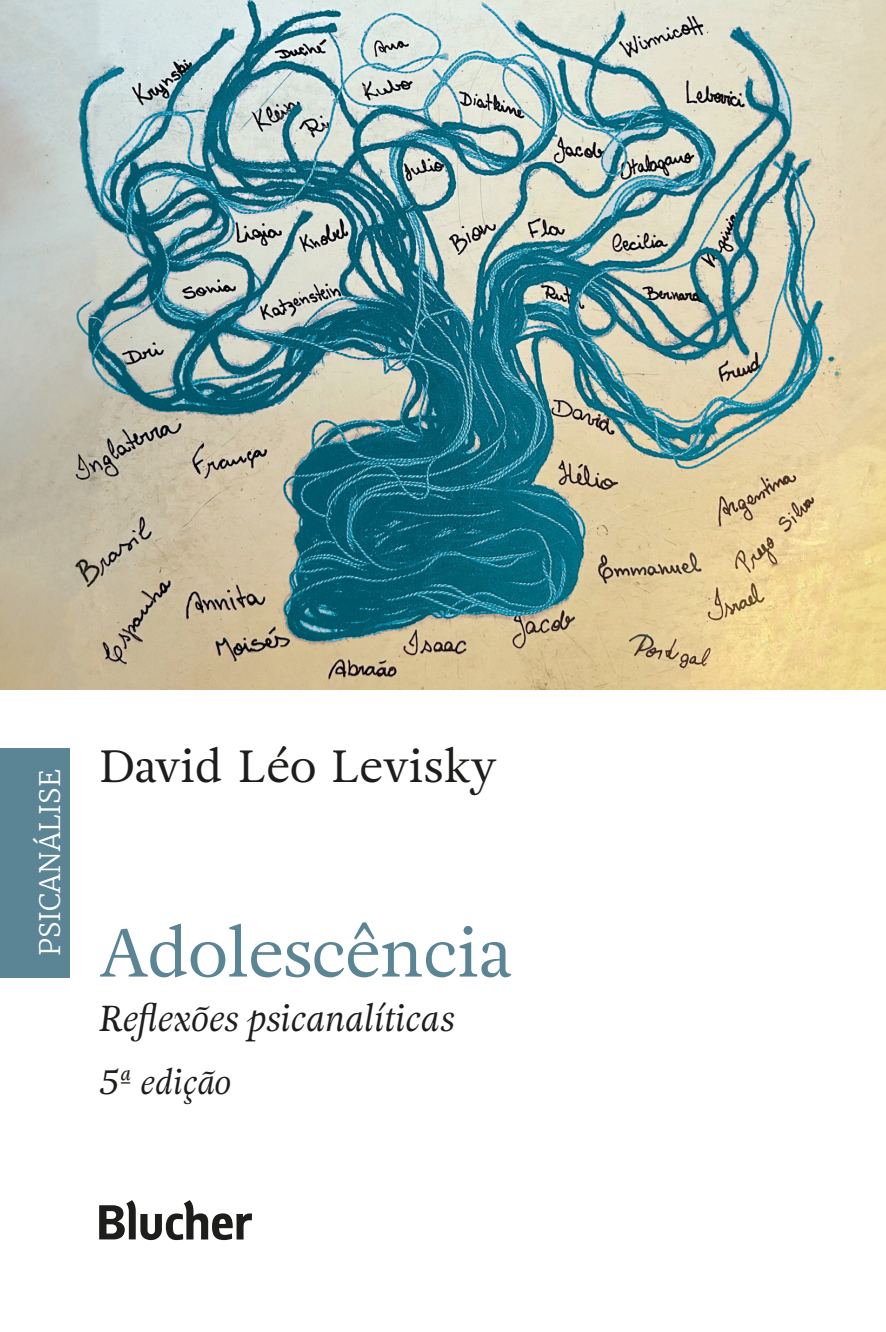
<style>
.page{position:relative;width:886px;height:1332px;background:#fff}
.page>*{position:absolute;margin:0;border:0;box-sizing:border-box;transform-origin:0 0}
.t1{font:67.5px "Adriane Text";letter-spacing:-.01em;color:#5b8595}
.t2{font:45px "Adriane Text";color:#1d1d1b}
.t3{font:italic 36px "Adriane Text";color:#1d1d1b}
.t4{font:italic 33.75px "Adriane Text";color:#1d1d1b}
.t5{font:300 27.9px "Merriweather";color:#fff}
</style>
<div class="page">
<img style="left:0;top:0;width:885px;height:690px">
<svg style="left:99px;top:1200px;width:153px;height:40px"></svg>
<div style="left:0;top:748px;width:70px;height:229px;background:#5b8595"></div>
<p class="t5" style="left:31px;top:956px;width:188px;rotate:-90deg">PSICANÁLISE</p>
<p class="t2" style="left:99px;top:735px;width:399px">David Léo Levisky</p>
<h1 class="t1" style="left:99px;top:906px;width:414px">Adolescência</h1>
<p class="t3" style="left:99px;top:993px;width:357px">Reflexões psicanalíticas</p>
<p class="t4" style="left:99px;top:1058px;width:134px">5ª edição</p>
</div>
